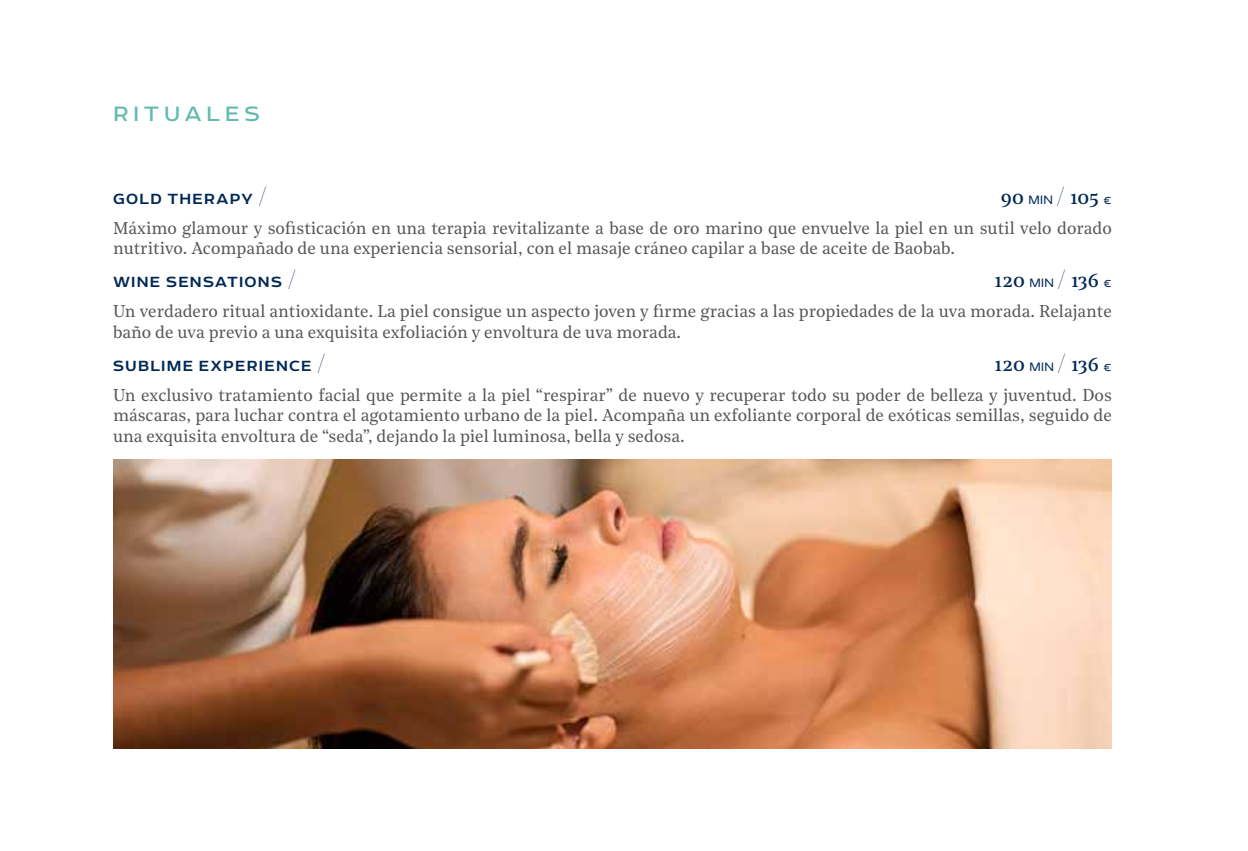
<style>
.page{position:relative;width:1248px;height:851px;background:#fff}
.page>*{position:absolute;margin:0;border:0;box-sizing:border-box;transform-origin:0 0}
.t1{font:24px "Echoes Sans";letter-spacing:.2em;color:#65baaf}
.t2{font:20px "Noe Text";color:#002856}
.t3{font:17px/20.4px "Noe Text";color:#575756}
.t4{font:500 17px "Echoes Sans";letter-spacing:.07em;color:#002856}
.s1{font-family:"Noe Display";font-weight:400;font-size:22px}
.s2{font-family:"Echoes Sans";font-weight:300;font-size:14px}
.s3{font-family:"Noe Display";font-size:22px}
</style>
<div class="page">
<img style="left:113px;top:459px;width:998px;height:289px">
<h1 class="t1" style="left:113px;top:100px;width:148px">RITUALES</h1>
<p class="t4" style="left:113px;top:189px;width:155px">GOLD THERAPY <span class="s1">/</span></p>
<p class="t2" style="left:1000px;top:182px;width:113px">90 <span class="s2">MIN</span> <span class="s3">/</span> 105 <span class="s2">€</span></p>
<p class="t3" style="left:113px;top:216px;width:1000px">Máximo glamour y sofisticación en una terapia revitalizante a base de oro marino que envuelve la piel en un sutil velo dorado nutritivo. Acompañado de una experiencia sensorial, con el masaje cráneo capilar a base de aceite de Baobab.</p>
<p class="t4" style="left:113px;top:273px;width:185px">WINE SENSATIONS <span class="s1">/</span></p>
<p class="t2" style="left:993px;top:265px;width:119px">120 <span class="s2">MIN</span> <span class="s3">/</span> 136 <span class="s2">€</span></p>
<p class="t3" style="left:113px;top:300px;width:1000px">Un verdadero ritual antioxidante. La piel consigue un aspecto joven y firme gracias a las propiedades de la uva morada. Relajante baño de uva previo a una exquisita exfoliación y envoltura de uva morada.</p>
<p class="t4" style="left:113px;top:356px;width:214px">SUBLIME EXPERIENCE <span class="s1">/</span></p>
<p class="t2" style="left:993px;top:349px;width:119px">120 <span class="s2">MIN</span> <span class="s3">/</span> 136 <span class="s2">€</span></p>
<p class="t3" style="left:113px;top:384px;width:1000px;text-align:justify">Un exclusivo tratamiento facial que permite a la piel “respirar” de nuevo y recuperar todo su poder de belleza y juventud. Dos máscaras, para luchar contra el agotamiento urbano de la piel. Acompaña un exfoliante corporal de exóticas semillas, seguido de una exquisita envoltura de “seda”, dejando la piel luminosa, bella y sedosa.</p>
</div>
